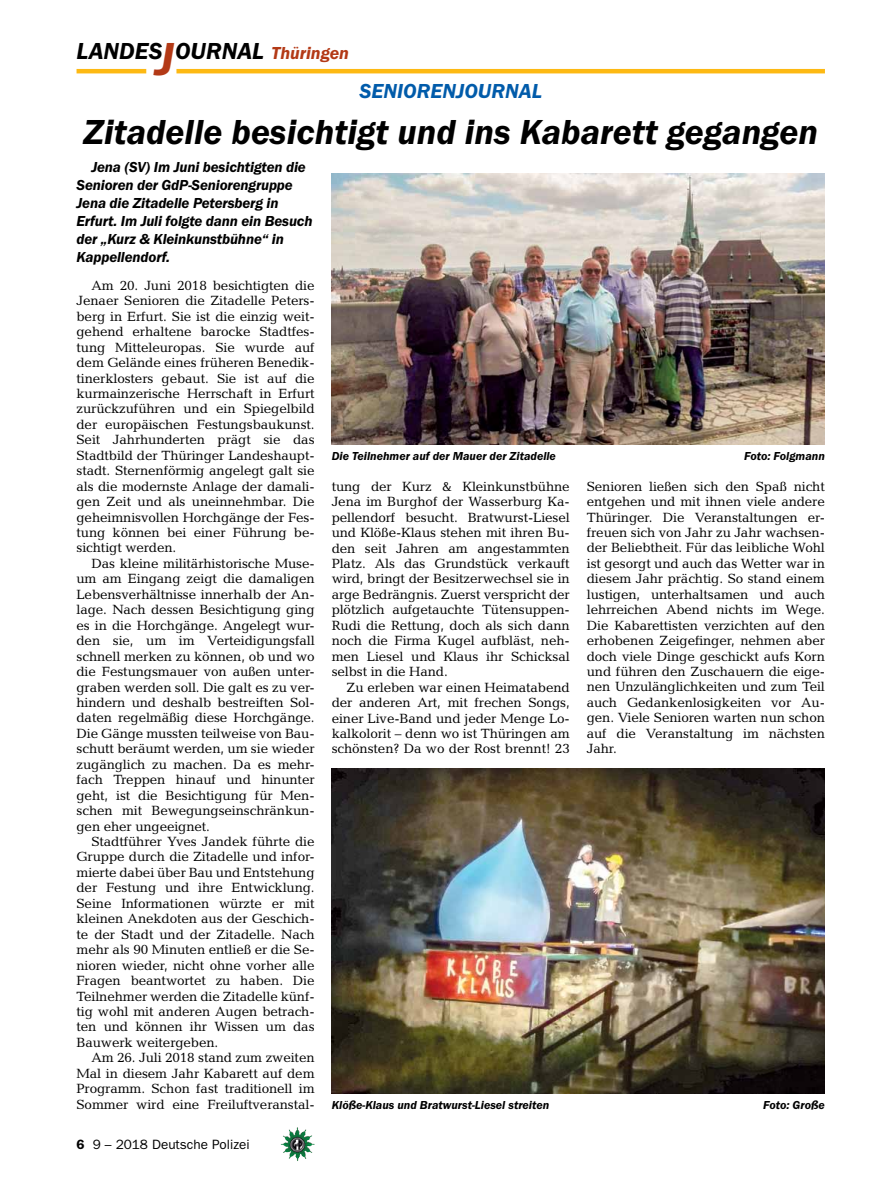
<style>
.page{position:relative;width:893px;height:1191px;background:#fff}
.page>*{position:absolute;margin:0;border:0;box-sizing:border-box;transform-origin:0 0}
.t1{font:italic 600 36px "Franklin Gothic Itc T";color:#000}
.t2{font:italic 600 24px "Franklin Gothic Itc T";color:#000}
.t3{font:italic 600 21px "Franklin Gothic Itc T";color:#005baa}
.t4{font:italic 600 15px/18px "Franklin Gothic Itc T";letter-spacing:-.01em;color:#000}
.t5{font:13.5px/15.5px "Candida";letter-spacing:-.01em;color:#000;text-align:justify}
.t6{font:13.5px "Franklin Gothic";color:#000}
.t7{font:italic 600 12px "Franklin Gothic Itc T";color:#000}
.s1{font-size:48px;color:#b33916}
.s2{font-size:18px;color:#b33916}
.s3{font-weight:600}
</style>
<div class="page">
<hr style="left:77px;top:69px;width:69px;height:4px;background:#fdb913">
<hr style="left:176px;top:69px;width:649px;height:4px;background:#fdb913">
<img style="left:281px;top:1128px;width:16px;height:24px">
<img style="left:332px;top:174px;width:493px;height:270px">
<img style="left:332px;top:769px;width:493px;height:324px">
<h2 class="t2" style="left:77px;top:37px;width:274px">LANDES<span class="s1">J</span>OURNAL <span class="s2">Thüringen</span></h2>
<h3 class="t3" style="left:359px;top:79px;width:26px">Seniorenjournal</h3>
<h1 class="t1" style="left:83px;top:111px;width:736px">Zitadelle besichtigt und ins Kabarett gegangen</h1>
<p class="t4" style="left:77px;top:157px;width:238px;text-indent:15px">Jena (SV) Im Juni besichtigten die<br>Senioren der GdP-Seniorengruppe<br>Jena die Zitadelle Petersberg in<br>Erfurt. Im Juli folgte dann ein Besuch der „Kurz &amp; Kleinkunstbühne“ in<br>Kappellendorf.</p>
<p class="t5" style="left:77px;top:277px;width:240px;text-indent:15px">Am 20. Juni 2018 besichtigten die Jenaer Senioren die Zitadelle Peters&shy;berg in Erfurt. Sie ist die einzig weit&shy;gehend erhaltene barocke Stadtfes&shy;tung Mitteleuropas. Sie wurde auf dem Gelände eines früheren Benedik&shy;tinerklosters gebaut. Sie ist auf die kurmainzerische Herrschaft in Erfurt zurückzuführen und ein Spiegelbild der europäischen Festungsbaukunst.<br>Seit Jahrhunderten prägt sie das Stadtbild der Thüringer Landeshaupt&shy;stadt. Sternenförmig angelegt galt sie als die modernste Anlage der damali&shy;gen Zeit und als uneinnehmbar. Die geheimnisvollen Horchgänge der Fes&shy;tung können bei einer Führung be&shy;sichtigt werden.</p>
<p class="t5" style="left:77px;top:555px;width:240px;text-indent:15px">Das kleine militärhistorische Muse&shy;um am Eingang zeigt die damaligen Lebensverhältnisse innerhalb der An&shy;lage. Nach dessen Besichtigung ging es in die Horchgänge. Angelegt wur&shy;den sie, um im Verteidigungsfall schnell merken zu können, ob und wo die Festungsmauer von außen unter&shy;graben werden soll. Die galt es zu ver&shy;hindern und deshalb bestreiften Sol&shy;daten regelmäßig diese Horchgänge.<br>Die Gänge mussten teilweise von Bau&shy;schutt beräumt werden, um sie wieder zugänglich zu machen. Da es mehr&shy;fach Treppen hinauf und hinunter geht, ist die Besichtigung für Men&shy;schen mit Bewegungseinschränkun&shy;gen eher ungeeignet.</p>
<p class="t5" style="left:77px;top:833px;width:240px;text-indent:15px">Stadtführer Yves Jandek führte die Gruppe durch die Zitadelle und infor&shy;mierte dabei über Bau und Entstehung der Festung und ihre Entwicklung.<br>Seine Informationen würzte er mit kleinen Anekdoten aus der Geschich&shy;te der Stadt und der Zitadelle. Nach mehr als 90 Minuten entließ er die Se&shy;nioren wieder, nicht ohne vorher alle Fragen beantwortet zu haben. Die Teilnehmer werden die Zitadelle künf&shy;tig wohl mit anderen Augen betrach&shy;ten und können ihr Wissen um das Bauwerk weitergeben.</p>
<p class="t5" style="left:77px;top:1050px;width:240px;text-indent:15px">Am 26. Juli 2018 stand zum zweiten Mal in diesem Jahr Kabarett auf dem Programm. Schon fast traditionell im Sommer wird eine Freiluftveranstal-</p>
<p class="t6" style="left:77px;top:1136px;width:175px"><span class="s3">6</span> 9 – 2018 Deutsche Polizei</p>
<p class="t7" style="left:332px;top:449px;width:226px">Die Teilnehmer auf der Mauer der Zitadelle</p>
<p class="t7" style="left:744px;top:449px;width:82px">Foto: Folgmann</p>
<p class="t5" style="left:332px;top:478px;width:240px">tung der Kurz &amp; Kleinkunstbühne Jena im Burghof der Wasserburg Ka&shy;pellendorf besucht. Bratwurst-Liesel und Klöße-Klaus stehen mit ihren Bu&shy;den seit Jahren am angestammten Platz. Als das Grundstück verkauft wird, bringt der Besitzerwechsel sie in arge Bedrängnis. Zuerst verspricht der plötzlich aufgetauchte Tütensuppen-Rudi die Rettung, doch als sich dann noch die Firma Kugel aufbläst, neh&shy;men Liesel und Klaus ihr Schicksal selbst in die Hand.</p>
<p class="t5" style="left:332px;top:679px;width:240px;text-indent:15px">Zu erleben war einen Heimatabend der anderen Art, mit frechen Songs, einer Live-Band und jeder Menge Lo&shy;kalkolorit – denn wo ist Thüringen am schönsten? Da wo der Rost brennt! 23</p>
<p class="t5" style="left:587px;top:478px;width:240px">Senioren ließen sich den Spaß nicht entgehen und mit ihnen viele andere Thüringer. Die Veranstaltungen er&shy;freuen sich von Jahr zu Jahr wachsen&shy;der Beliebtheit. Für das leibliche Wohl ist gesorgt und auch das Wetter war in diesem Jahr prächtig. So stand einem lustigen, unterhaltsamen und auch lehrreichen Abend nichts im Wege.<br>Die Kabarettisten verzichten auf den erhobenen Zeigefinger, nehmen aber doch viele Dinge geschickt aufs Korn und führen den Zuschauern die eige&shy;nen Unzulänglichkeiten und zum Teil auch Gedankenlosigkeiten vor Au&shy;gen. Viele Senioren warten nun schon auf die Veranstaltung im nächsten Jahr.</p>
<p class="t7" style="left:332px;top:1098px;width:219px">Klöße-Klaus und Bratwurst-Liesel streiten</p>
<p class="t7" style="left:763px;top:1098px;width:63px">Foto: Große</p>
</div>
